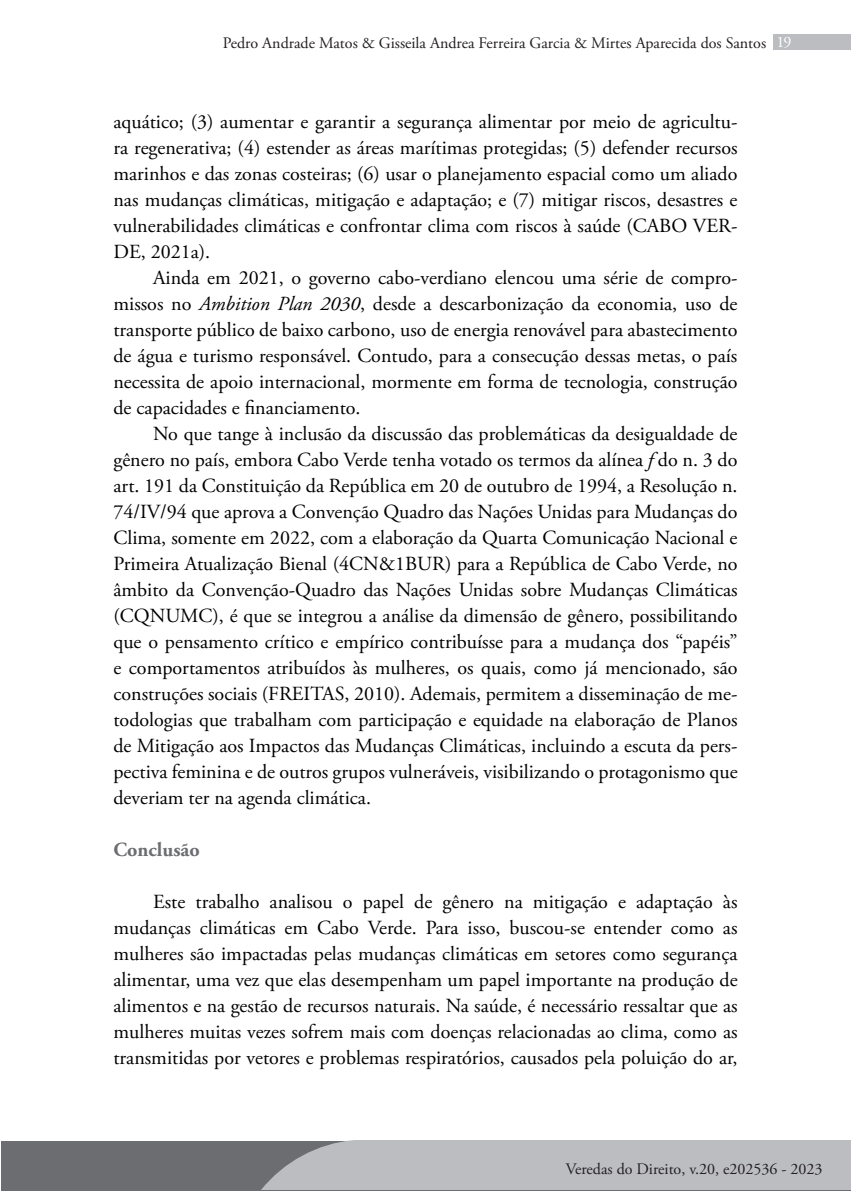
<style>
.page{position:relative;width:851px;height:1191px;background:#fff}
.page>*{position:absolute;margin:0;border:0;box-sizing:border-box;transform-origin:0 0}
.t1{font:20px/26px "Adobe Garamond Pro";color:#000001;text-align:justify}
.t2{font:700 20px "Adobe Garamond Pro";color:#6c6d70}
.t3{font:16px "Adobe Garamond Pro";color:#231f20}
.s1{color:#fff}
.s2{font-style:italic}
</style>
<div class="page">
<div style="left:1px;top:1141px;width:849px;height:50px;background:#6c6d70"></div>
<hr style="left:0;top:1140px;width:1px;height:50px;background:#6c6d70">
<div style="left:773px;top:34px;width:77px;height:16px;background:#bcbdc0"></div>
<div style="left:261px;top:1140px;width:589px;height:50px;background:#bcbdc0"></div>
<p class="t3" style="left:223px;top:33px;width:570px">Pedro Andrade Matos &amp; Gisseila Andrea Ferreira Garcia &amp; Mirtes Aparecida dos Santos <span class="s1">19</span></p>
<p class="t1" style="left:113px;top:109px;width:625px">aquático; (3) aumentar e garantir a segurança alimentar por meio de agricultu&shy;ra regenerativa; (4) estender as áreas marítimas protegidas; (5) defender recursos marinhos e das zonas costeiras; (6) usar o planejamento espacial como um aliado nas mudanças climáticas, mitigação e adaptação; e (7) mitigar riscos, desastres e vulnerabilidades climáticas e confrontar clima com riscos à saúde (CABO VER-DE, 2021a).</p>
<p class="t1" style="left:113px;top:265px;width:625px;text-indent:40px">Ainda em 2021, o governo cabo-verdiano elencou uma série de compro&shy;missos no <span class="s2">Ambition Plan 2030</span>, desde a descarbonização da economia, uso de transporte público de baixo carbono, uso de energia renovável para abastecimento de água e turismo responsável. Contudo, para a consecução dessas metas, o país necessita de apoio internacional, mormente em forma de tecnologia, construção de capacidades e financiamento.</p>
<p class="t1" style="left:113px;top:421px;width:625px;text-indent:40px">No que tange à inclusão da discussão das problemáticas da desigualdade de gênero no país, embora Cabo Verde tenha votado os termos da alínea <span class="s2">f</span> do n. 3 do art. 191 da Constituição da República em 20 de outubro de 1994, a Resolução n.<br>74/IV/94 que aprova a Convenção Quadro das Nações Unidas para Mudanças do Clima, somente em 2022, com a elaboração da Quarta Comunicação Nacional e Primeira Atualização Bienal (4CN&amp;1BUR) para a República de Cabo Verde, no âmbito da Convenção-Quadro das Nações Unidas sobre Mudanças Climáticas (CQNUMC), é que se integrou a análise da dimensão de gênero, possibilitando que o pensamento crítico e empírico contribuísse para a mudança dos “papéis” e comportamentos atribuídos às mulheres, os quais, como já mencionado, são construções sociais (FREITAS, 2010). Ademais, permitem a disseminação de me&shy;todologias que trabalham com participação e equidade na elaboração de Planos de Mitigação aos Impactos das Mudanças Climáticas, incluindo a escuta da pers&shy;pectiva feminina e de outros grupos vulneráveis, visibilizando o protagonismo que deveriam ter na agenda climática.</p>
<p class="t2" style="left:113px;top:838px;width:88px">Conclusão</p>
<p class="t1" style="left:113px;top:889px;width:625px;text-indent:40px">Este trabalho analisou o papel de gênero na mitigação e adaptação às mudanças climáticas em Cabo Verde. Para isso, buscou-se entender como as mulheres são impactadas pelas mudanças climáticas em setores como segurança alimentar, uma vez que elas desempenham um papel importante na produção de alimentos e na gestão de recursos naturais. Na saúde, é necessário ressaltar que as mulheres muitas vezes sofrem mais com doenças relacionadas ao clima, como as transmitidas por vetores e problemas respiratórios, causados pela poluição do ar,</p>
<p class="t3" style="left:565px;top:1159px;width:258px">Veredas do Direito, v.20, e202536 - 2023</p>
</div>
